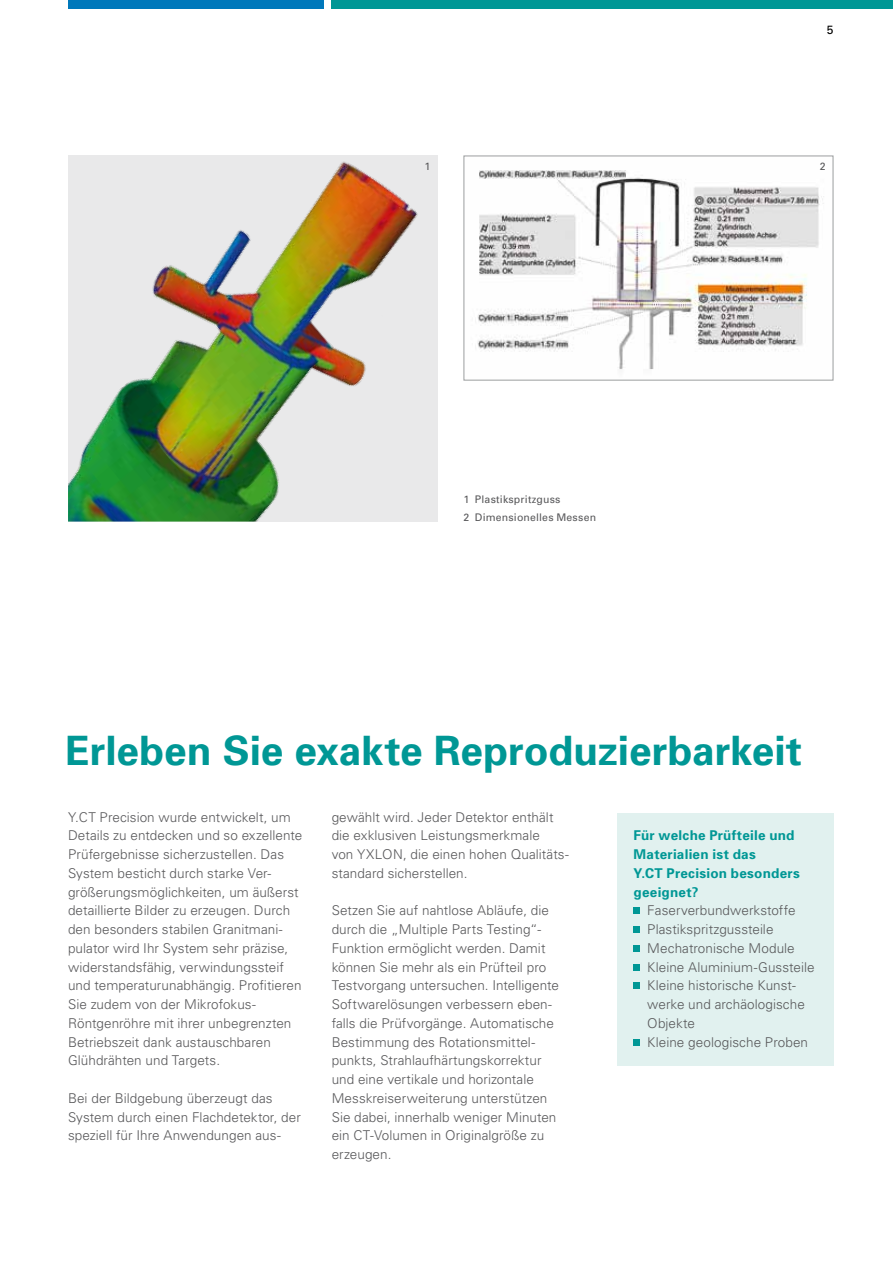
<style>
.page{position:relative;width:893px;height:1263px;background:#fff}
.page>*{position:absolute;margin:0;border:0;box-sizing:border-box;transform-origin:0 0}
.t1{font:700 40.5px "Univers";color:#009795}
.t2{font:300 13.5px/18.8px "Univers";letter-spacing:.005em;color:#58585a}
.t3{font:700 13.5px/18.8px "Univers";letter-spacing:.02em;color:#009795}
.t4{font:12px "Univers";color:#000}
.t5{font:10.5px/18.6px "Univers";letter-spacing:.015em;color:#58585a}
</style>
<div class="page">
<div style="left:617px;top:813px;width:216px;height:252px;background:#e1f1ef"></div>
<svg style="left:634px;top:908px;width:6px;height:6px"></svg>
<div style="left:634px;top:926px;width:6px;height:7px;background:#009795"></div>
<svg style="left:634px;top:945px;width:6px;height:6px"></svg>
<svg style="left:634px;top:964px;width:6px;height:6px"></svg>
<svg style="left:634px;top:983px;width:6px;height:6px"></svg>
<svg style="left:634px;top:1039px;width:6px;height:6px"></svg>
<div style="left:332px;top:0;width:561px;height:9px;background:#009795"></div>
<div style="left:68px;top:0;width:255px;height:9px;background:#0078bb"></div>
<hr style="left:0;top:0;width:1px;height:522px;background:#009795">
<img style="left:68px;top:156px;width:370px;height:366px">
<img style="left:477px;top:170px;width:347px;height:200px">
<div style="left:463px;top:156px;width:370px;height:225px;border:1px solid #9c9e9f"></div>
<p class="t4" style="left:827px;top:23px;width:8px">5</p>
<p class="t5" style="left:424px;top:157px;width:7px">1</p>
<p class="t5" style="left:820px;top:157px;width:7px">2</p>
<p class="t5" style="left:463px;top:490px;width:134px">1 Plastikspritzguss<br>2 Dimensionelles Messen</p>
<h1 class="t1" style="left:65px;top:726px;width:738px">Erleben Sie exakte Reproduzierbarkeit</h1>
<p class="t2" style="left:68px;top:807px;width:236px">Y.CT Precision wurde entwickelt, um Details zu entdecken und so exzellente Prüfergebnisse sicherzustellen. Das System besticht durch starke Ver&shy;größerungsmöglichkeiten, um äußerst detaillierte Bilder zu erzeugen. Durch den besonders stabilen Granitmani&shy;pulator wird Ihr System sehr präzise, widerstandsfähig, verwindungssteif und temperaturunabhängig. Profitieren Sie zudem von der Mikrofokus-Röntgenröhre mit ihrer unbegrenzten Betriebszeit dank austauschbaren Glühdrähten und Targets.</p>
<p class="t2" style="left:68px;top:1089px;width:234px">Bei der Bildgebung überzeugt das<br>System durch einen Flachdetektor, der speziell für Ihre Anwendungen aus-</p>
<p class="t2" style="left:332px;top:807px;width:238px">gewählt wird. Jeder Detektor enthält die exklusiven Leistungsmerkmale<br>von YXLON, die einen hohen Qualitäts&shy;standard sicherstellen.</p>
<p class="t2" style="left:332px;top:901px;width:229px">Setzen Sie auf nahtlose Abläufe, die durch die „Multiple Parts Testing“- Funktion ermöglicht werden. Damit können Sie mehr als ein Prüfteil pro Testvorgang untersuchen. Intelligente Softwarelösungen verbessern eben&shy;falls die Prüfvorgänge. Automatische Bestimmung des Rotationsmittel&shy;punkts, Strahlaufhärtungskorrektur und eine vertikale und horizontale Messkreiserweiterung unterstützen Sie dabei, innerhalb weniger Minuten ein CT-Volumen in Originalgröße zu erzeugen.</p>
<p class="t3" style="left:634px;top:826px;width:168px">Für welche Prüfteile und<br>Materialien ist das<br>Y.CT Precision besonders geeignet?</p>
<p class="t2" style="left:647px;top:901px;width:169px">Faserverbundwerkstoffe<br>Plastikspritzgussteile<br>Mechatronische Module<br>Kleine Aluminium-Gussteile<br>Kleine historische Kunst&shy;werke und archäologische<br>Objekte<br>Kleine geologische Proben</p>
</div>
